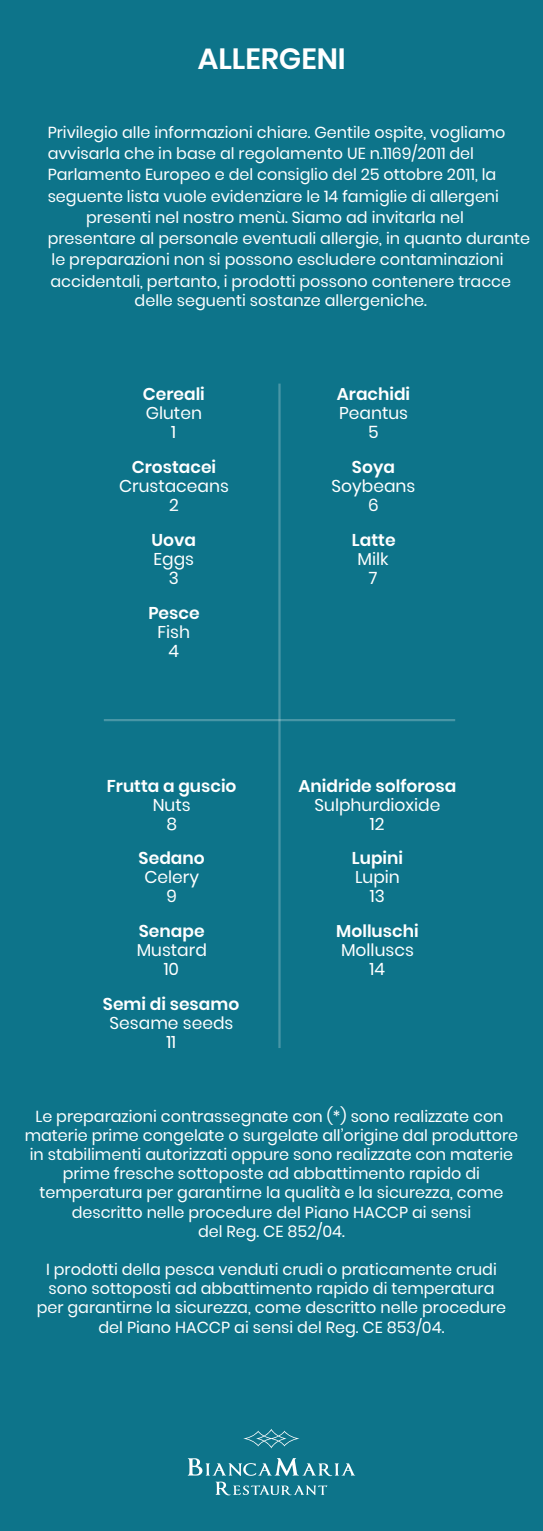
<style>
.page{position:relative;width:543px;height:1531px;background:#fff}
.page>*{position:absolute;margin:0;border:0;box-sizing:border-box;transform-origin:0 0}
.t1{font:600 29.25px "Poppins";color:#fff}
.t2{font:17.1px/18.9px "Poppins";color:#fff;text-align:center}
.t3{font:600 17.1px "Poppins";color:#fff}
.t4{font:15.97px/19.1px "Poppins";color:#fff;text-align:center}
</style>
<div class="page">
<div style="left:0;top:0;width:542px;height:1531px;background:#0d748a"></div>
<hr style="left:104px;top:719px;width:350px;height:2px;background:#fff">
<hr style="left:278px;top:384px;width:2px;height:664px;background:#fff">
<svg style="left:243px;top:1429px;width:56px;height:19px"></svg>
<svg style="left:187px;top:1458px;width:168px;height:37px"></svg>
<h1 class="t1" style="left:197px;top:41px;width:149px">ALLERGENI</h1>
<p class="t4" style="left:48px;top:123px;width:459px">Privilegio alle informazioni chiare. Gentile ospite, vogliamo</p>
<p class="t4" style="left:48px;top:144px;width:427px">avvisarla che in base al regolamento UE n.1169/2011 del</p>
<p class="t4" style="left:48px;top:165px;width:449px">Parlamento Europeo e del consiglio del 25 ottobre 2011, la</p>
<p class="t4" style="left:48px;top:186px;width:452px">seguente lista vuole evidenziare le 14 famiglie di allergeni</p>
<p class="t4" style="left:86px;top:208px;width:379px">presenti nel nostro menù. Siamo ad invitarla nel</p>
<p class="t4" style="left:48px;top:229px;width:483px">presentare al personale eventuali allergie, in quanto durante</p>
<p class="t4" style="left:52px;top:250px;width:453px">le preparazioni non si possono escludere contaminazioni</p>
<p class="t4" style="left:50px;top:272px;width:462px">accidentali, pertanto, i prodotti possono contenere tracce</p>
<p class="t4" style="left:134px;top:291px;width:293px">delle seguenti sostanze allergeniche.</p>
<p class="t3" style="left:143px;top:384px;width:63px">Cereali</p>
<p class="t2" style="left:146px;top:404px;width:58px">Gluten<br>1</p>
<p class="t3" style="left:132px;top:457px;width:86px">Crostacei</p>
<p class="t2" style="left:119px;top:477px;width:111px">Crustaceans<br>2</p>
<p class="t3" style="left:151px;top:530px;width:46px">Uova</p>
<p class="t2" style="left:153px;top:549px;width:42px">Eggs<br>3</p>
<p class="t3" style="left:148px;top:603px;width:53px">Pesce</p>
<p class="t2" style="left:157px;top:622px;width:34px">Fish<br>4</p>
<p class="t3" style="left:107px;top:776px;width:131px">Frutta a guscio</p>
<p class="t2" style="left:153px;top:795px;width:39px">Nuts<br>8</p>
<p class="t3" style="left:138px;top:848px;width:68px">Sedano</p>
<p class="t2" style="left:144px;top:868px;width:56px">Celery<br>9</p>
<p class="t3" style="left:139px;top:921px;width:67px">Senape</p>
<p class="t2" style="left:136px;top:941px;width:72px">Mustard<br>10</p>
<p class="t3" style="left:103px;top:994px;width:138px">Semi di sesamo</p>
<p class="t2" style="left:109px;top:1014px;width:125px">Sesame seeds<br>11</p>
<p class="t3" style="left:336px;top:384px;width:75px">Arachidi</p>
<p class="t2" style="left:339px;top:404px;width:70px">Peantus<br>5</p>
<p class="t3" style="left:351px;top:457px;width:44px">Soya</p>
<p class="t2" style="left:331px;top:477px;width:85px">Soybeans<br>6</p>
<p class="t3" style="left:351px;top:530px;width:45px">Latte</p>
<p class="t2" style="left:357px;top:549px;width:33px">Milk<br>7</p>
<p class="t3" style="left:298px;top:776px;width:159px">Anidride solforosa</p>
<p class="t2" style="left:314px;top:795px;width:127px">Sulphurdioxide<br>12</p>
<p class="t3" style="left:351px;top:848px;width:53px">Lupini</p>
<p class="t2" style="left:355px;top:868px;width:46px">Lupin<br>13</p>
<p class="t3" style="left:336px;top:921px;width:84px">Molluschi</p>
<p class="t2" style="left:340px;top:941px;width:74px">Molluscs<br>14</p>
<p class="t4" style="left:25px;top:1107px;width:494px">Le preparazioni contrassegnate con (*) sono realizzate con materie prime congelate o surgelate all’origine dal produttore in stabilimenti autorizzati oppure sono realizzate con materie prime fresche sottoposte ad abbattimento rapido di temperatura per garantirne la qualità e la sicurezza, come descritto nelle procedure del Piano HACCP ai sensi<br>del Reg. CE 852/04.</p>
<p class="t4" style="left:37px;top:1260px;width:470px">I prodotti della pesca venduti crudi o praticamente crudi sono sottoposti ad abbattimento rapido di temperatura per garantirne la sicurezza, come descritto nelle procedure del Piano HACCP ai sensi del Reg. CE 853/04.</p>
</div>
